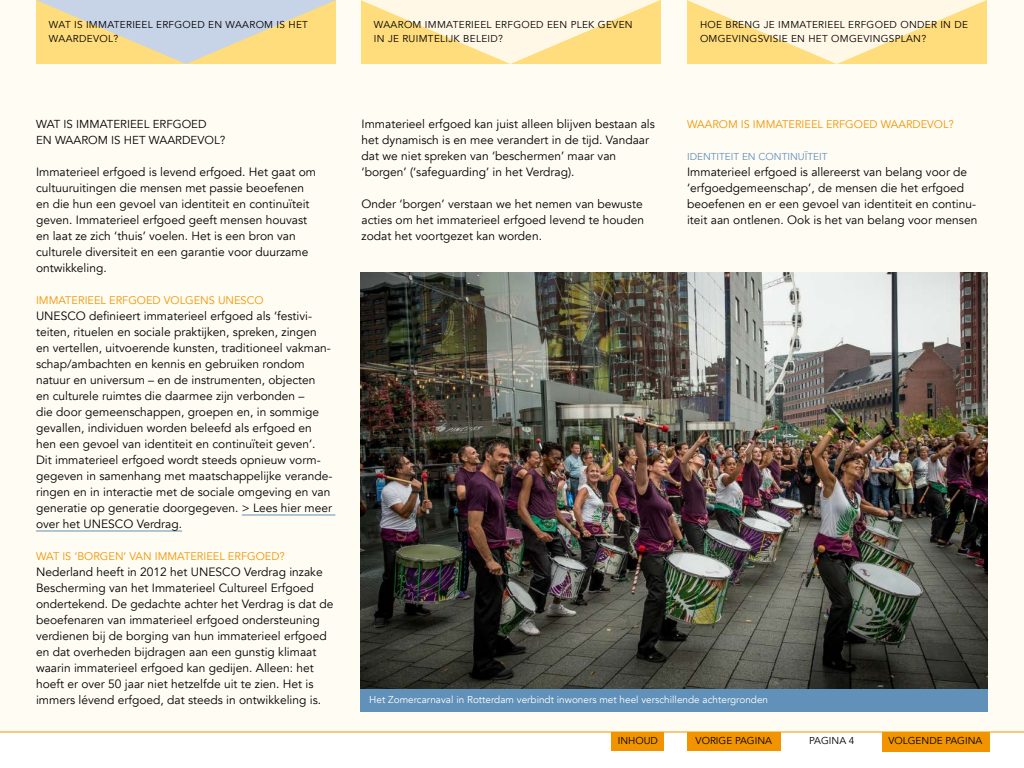
<style>
.page{position:relative;width:1024px;height:768px;background:#fff}
.page>*{position:absolute;margin:0;border:0;box-sizing:border-box;transform-origin:0 0}
.plat{font:12px/16px "Avenir";color:#000}
.lead{font:900 12px/16px "Avenir";color:#000}
.plat-2{font:italic 12px/16px "Avenir";color:#000;text-align:justify}
.hoofdstukkopje{font:900 11.5px "Avenir";color:#000}
.tk_kap_vet{font:900 11px "Avenir";color:#f29400}
.t1{font:500 10px/14px "Avenir";letter-spacing:.03em;color:#000}
.fotobijschrift{font:500 10px "Avenir";color:#fff}
.t2{font:900 10px/14px "Avenir";letter-spacing:.03em;color:#000}
.t3{font:500 10px "Avenir";color:#000}
.ttk{font:900 10px "Avenir";color:#6190b9}
.s1{font-style:normal}
</style>
<div class="page">
<div style="left:0;top:0;width:1024px;height:732px;background:#fffcf4"></div>
<hr style="left:0;top:732px;width:1024px;height:1px;background:#f29400">
<hr style="left:242px;top:515px;width:93px;height:1px;background:#6190b9">
<hr style="left:36px;top:531px;width:146px;height:1px;background:#6190b9">
<img style="left:360px;top:272px;width:628px;height:417px">
<div style="left:360px;top:689px;width:628px;height:23px;background:#6190b9"></div>
<svg style="left:36px;top:0;width:300px;height:64px;background:#e2d7b1"></svg>
<svg style="left:361px;top:0;width:299px;height:64px"></svg>
<svg style="left:687px;top:0;width:300px;height:64px"></svg>
<div style="left:687px;top:732px;width:93px;height:19px;background:#f29400"></div>
<div style="left:882px;top:732px;width:108px;height:19px;background:#f29400"></div>
<div style="left:611px;top:732px;width:53px;height:19px;background:#f29400"></div>
<p class="t2" style="left:49px;top:18px;width:260px">WAT IS IMMATERIEEL ERFGOED EN WAAROM IS HET<br>WAARDEVOL?</p>
<p class="t1" style="left:374px;top:18px;width:260px">WAAROM IMMATERIEEL ERFGOED EEN PLEK GEVEN<br>IN JE RUIMTELIJK BELEID?</p>
<p class="t1" style="left:700px;top:18px;width:270px">HOE BRENG JE IMMATERIEEL ERFGOED ONDER IN DE<br>OMGEVINGSVISIE EN HET OMGEVINGSPLAN?</p>
<p class="hoofdstukkopje" style="left:36px;top:117px;width:172px">WAT IS IMMATERIEEL ERFGOED</p>
<p class="hoofdstukkopje" style="left:36px;top:133px;width:191px">EN WAAROM IS HET WAARDEVOL?</p>
<p class="lead" style="left:36px;top:164px;width:282px">Immaterieel erfgoed is levend erfgoed. Het gaat om cultuuruitingen die mensen met passie beoefenen en die hun een gevoel van identiteit en continuïteit geven. Immaterieel erfgoed geeft mensen houvast en laat ze zich ‘thuis’ voelen. Het is een bron van culturele diversiteit en een garantie voor duurzame ontwikkeling.</p>
<p class="tk_kap_vet" style="left:36px;top:294px;width:229px">IMMATERIEEL ERFGOED VOLGENS UNESCO</p>
<p class="plat" style="left:36px;top:308px;width:298px">UNESCO definieert immaterieel erfgoed als ‘festivi&shy;teiten, rituelen en sociale praktijken, spreken, zingen en vertellen, uitvoerende kunsten, traditioneel vakman&shy;schap/ambachten en kennis en gebruiken rondom natuur en universum – en de instrumenten, objecten<br>en culturele ruimtes die daarmee zijn verbonden –<br>die door gemeenschappen, groepen en, in sommige gevallen, individuen worden beleefd als erfgoed en hen een gevoel van identiteit en continuïteit geven’.<br>Dit immaterieel erfgoed wordt steeds opnieuw vorm&shy;gegeven in samenhang met maatschappelijke verande&shy;ringen en in interactie met de sociale omgeving en van generatie op generatie doorgegeven. &gt; Lees hier meer over het UNESCO Verdrag.</p>
<p class="tk_kap_vet" style="left:36px;top:550px;width:250px">WAT IS ‘BORGEN’ VAN IMMATERIEEL ERFGOED?</p>
<p class="plat" style="left:36px;top:564px;width:299px">Nederland heeft in 2012 het UNESCO Verdrag inzake Bescherming van het Immaterieel Cultureel Erfgoed ondertekend. De gedachte achter het Verdrag is dat de beoefenaren van immaterieel erfgoed ondersteuning verdienen bij de borging van hun immaterieel erfgoed en dat overheden bijdragen aan een gunstig klimaat waarin immaterieel erfgoed kan gedijen. Alleen: het hoeft er over 50 jaar niet hetzelfde uit te zien. Het is immers lévend erfgoed, dat steeds in ontwikkeling is.</p>
<p class="plat" style="left:362px;top:116px;width:295px">Immaterieel erfgoed kan juist alleen blijven bestaan als het dynamisch is en mee verandert in de tijd. Vandaar dat we niet spreken van ‘beschermen’ maar van ‘borgen’ (‘safeguarding’ in het Verdrag).</p>
<p class="plat-2" style="left:362px;top:196px;width:284px"><span class="s1">Onder ‘borgen’ verstaan we</span> het nemen van bewuste acties om het immaterieel erfgoed levend te houden zodat het voortgezet kan worden.</p>
<p class="tk_kap_vet" style="left:687px;top:118px;width:268px">WAAROM IS IMMATERIEEL ERFGOED WAARDEVOL?</p>
<p class="ttk" style="left:687px;top:151px;width:142px">IDENTITEIT EN CONTINUÏTEIT</p>
<p class="plat" style="left:687px;top:164px;width:292px">Immaterieel erfgoed is allereerst van belang voor de ‘erfgoedgemeenschap’, de mensen die het erfgoed beoefenen en er een gevoel van identiteit en continu&shy;ïteit aan ontlenen. Ook is het van belang voor mensen</p>
<p class="fotobijschrift" style="left:369px;top:693px;width:400px">Het Zomercarnaval in Rotterdam verbindt inwoners met heel verschillende achtergronden</p>
<p class="t1" style="left:809px;top:734px;width:47px">PAGINA 4</p>
<p class="t2" style="left:618px;top:734px;width:42px">INHOUD</p>
<p class="t3" style="left:696px;top:735px;width:78px">VORIGE PAGINA</p>
<p class="t3" style="left:888px;top:735px;width:95px">VOLGENDE PAGINA</p>
</div>
